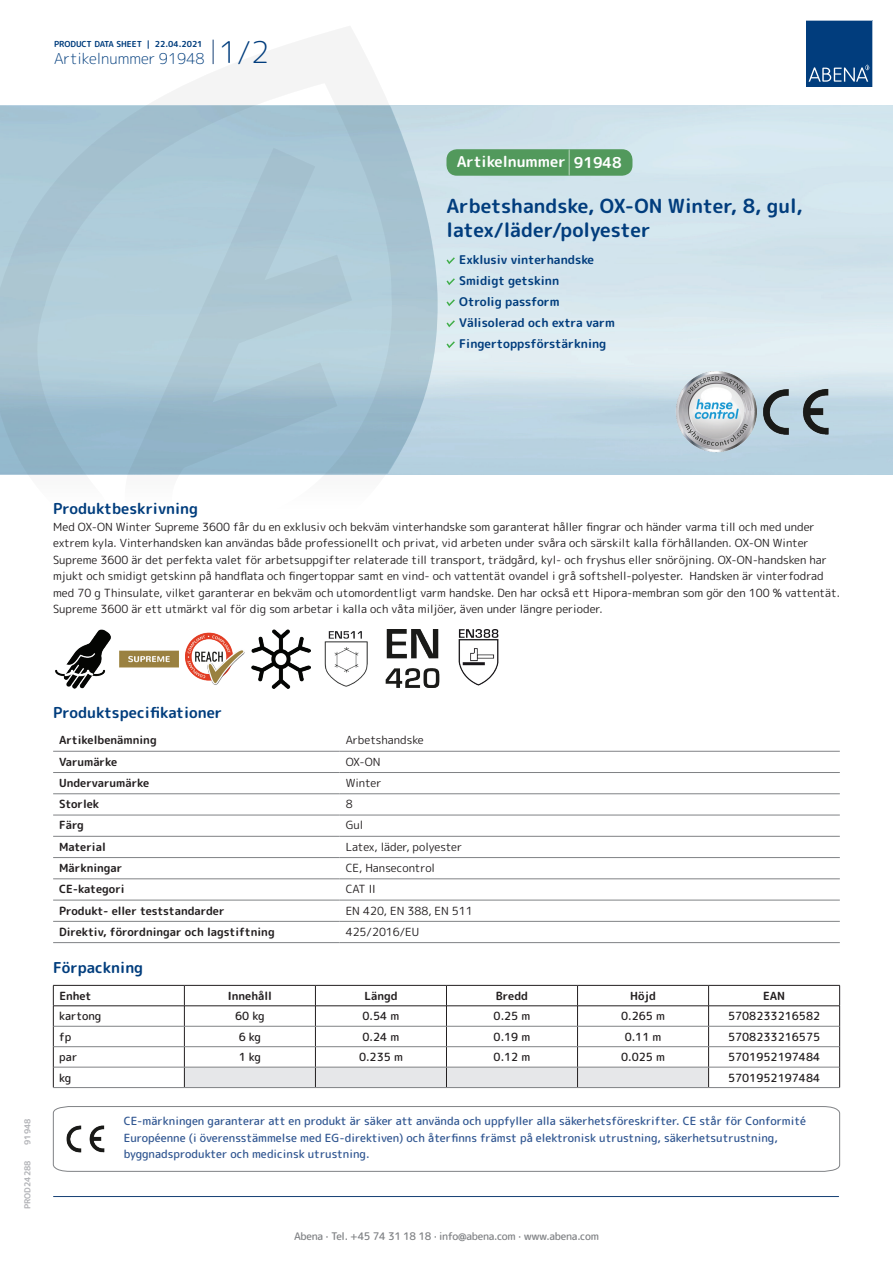
<style>
.page{position:relative;width:893px;height:1263px;background:#fff}
.page>*{position:absolute;margin:0;border:0;box-sizing:border-box;transform-origin:0 0}
.t1{font:700 19.5px/24px "Rounded Mplus 1 c";color:#013d7d}
.t2{font:700 15px "Rounded Mplus 1 c";color:#013d7d}
.t3{font:300 15px "Rounded Mplus 1 c";color:#013d7d}
.t4{font:700 15px "Rounded Mplus 1 c";color:#fff}
.t5{font:700 12px/21px "Rounded Mplus 1 c";color:#013d7d}
.t6{font:11.25px/16.5px "Rounded Mplus 1 c";color:#231f20}
.t7{font:500 11.25px/16.5px "Rounded Mplus 1 c";color:#305691}
.t8{font:700 11.25px "Rounded Mplus 1 c";color:#231f20}
.t9{font:500 11.25px "Rounded Mplus 1 c";color:#231f20}
.t10{font:500 10.5px "Rounded Mplus 1 c";letter-spacing:-.03em;color:#808285}
.t11{font:700 8.25px "Rounded Mplus 1 c";color:#013d7d}
.t12{font:700 8.25px "Rounded Mplus 1 c";color:#b2b3b7}
.s1{font-size:30px}
.s2{font-size:25.5px}
</style>
<div class="page">
<svg style="left:0;top:26px;width:439px;height:449px"></svg>
<svg style="left:0;top:106px;width:438px;height:368px;background:#a8c6d4"></svg>
<svg style="left:213px;top:40px;width:1px;height:24px"></svg>
<svg style="left:806px;top:20px;width:67px;height:67px;background:#144b86"></svg>
<img style="left:55px;top:629px;width:56px;height:59px">
<img style="left:119px;top:650px;width:59px;height:18px">
<img style="left:185px;top:632px;width:59px;height:53px">
<img style="left:251px;top:629px;width:59px;height:59px">
<img style="left:324px;top:631px;width:44px;height:56px">
<img style="left:385px;top:629px;width:55px;height:59px">
<img style="left:458px;top:630px;width:41px;height:56px">
<hr style="left:53px;top:751px;width:287px;height:1px;background:#808285">
<hr style="left:340px;top:751px;width:500px;height:1px;background:#808285">
<hr style="left:53px;top:772px;width:287px;height:1px;background:#808285">
<hr style="left:340px;top:772px;width:500px;height:1px;background:#808285">
<hr style="left:53px;top:793px;width:287px;height:1px;background:#808285">
<hr style="left:340px;top:793px;width:500px;height:1px;background:#808285">
<hr style="left:53px;top:815px;width:287px;height:1px;background:#808285">
<hr style="left:340px;top:815px;width:500px;height:1px;background:#808285">
<hr style="left:53px;top:836px;width:287px;height:1px;background:#808285">
<hr style="left:340px;top:836px;width:500px;height:1px;background:#808285">
<hr style="left:53px;top:857px;width:287px;height:1px;background:#808285">
<hr style="left:340px;top:857px;width:500px;height:1px;background:#808285">
<hr style="left:53px;top:878px;width:287px;height:1px;background:#808285">
<hr style="left:340px;top:878px;width:500px;height:1px;background:#808285">
<hr style="left:53px;top:900px;width:287px;height:1px;background:#808285">
<hr style="left:340px;top:900px;width:500px;height:1px;background:#808285">
<hr style="left:53px;top:921px;width:287px;height:1px;background:#808285">
<hr style="left:340px;top:921px;width:500px;height:1px;background:#808285">
<hr style="left:53px;top:942px;width:287px;height:1px;background:#808285">
<hr style="left:340px;top:942px;width:500px;height:1px;background:#808285">
<hr style="left:53px;top:985px;width:131px;height:1px;background:#231f20">
<hr style="left:709px;top:985px;width:131px;height:1px;background:#231f20">
<hr style="left:53px;top:1005px;width:131px;height:1px;background:#231f20">
<hr style="left:709px;top:1005px;width:131px;height:1px;background:#231f20">
<svg style="left:53px;top:985px;width:1px;height:102px"></svg>
<svg style="left:184px;top:985px;width:525px;height:102px"></svg>
<svg style="left:839px;top:985px;width:1px;height:102px"></svg>
<hr style="left:54px;top:1026px;width:130px;height:1px;background:#808285">
<hr style="left:184px;top:1026px;width:131px;height:1px;background:#808285">
<hr style="left:315px;top:1026px;width:131px;height:1px;background:#808285">
<hr style="left:446px;top:1026px;width:131px;height:1px;background:#808285">
<hr style="left:577px;top:1026px;width:132px;height:1px;background:#808285">
<hr style="left:709px;top:1026px;width:130px;height:1px;background:#808285">
<hr style="left:54px;top:1046px;width:130px;height:1px;background:#808285">
<hr style="left:184px;top:1046px;width:131px;height:1px;background:#808285">
<hr style="left:315px;top:1046px;width:131px;height:1px;background:#808285">
<hr style="left:446px;top:1046px;width:131px;height:1px;background:#808285">
<hr style="left:577px;top:1046px;width:132px;height:1px;background:#808285">
<hr style="left:709px;top:1046px;width:130px;height:1px;background:#808285">
<hr style="left:54px;top:1067px;width:130px;height:1px;background:#808285">
<hr style="left:184px;top:1067px;width:131px;height:1px;background:#808285">
<hr style="left:315px;top:1067px;width:131px;height:1px;background:#808285">
<hr style="left:446px;top:1067px;width:131px;height:1px;background:#808285">
<hr style="left:577px;top:1067px;width:132px;height:1px;background:#808285">
<hr style="left:709px;top:1067px;width:130px;height:1px;background:#808285">
<hr style="left:53px;top:1087px;width:131px;height:1px;background:#808285">
<hr style="left:184px;top:1087px;width:131px;height:1px;background:#808285">
<hr style="left:315px;top:1087px;width:131px;height:1px;background:#808285">
<hr style="left:446px;top:1087px;width:131px;height:1px;background:#808285">
<hr style="left:577px;top:1087px;width:132px;height:1px;background:#808285">
<hr style="left:709px;top:1087px;width:131px;height:1px;background:#808285">
<svg style="left:53px;top:1106px;width:787px;height:66px"></svg>
<hr style="left:54px;top:1196px;width:785px;height:1px;background:#153f74">
<img style="left:676px;top:371px;width:82px;height:81px">
<img style="left:757px;top:373px;width:82px;height:77px">
<svg style="left:446px;top:257px;width:9px;height:7px"></svg>
<svg style="left:446px;top:278px;width:9px;height:7px"></svg>
<svg style="left:446px;top:299px;width:9px;height:7px"></svg>
<svg style="left:446px;top:320px;width:9px;height:7px"></svg>
<svg style="left:446px;top:341px;width:9px;height:7px"></svg>
<div style="left:446px;top:149px;width:186px;height:27px;background:#52995c;border-radius:10px"></div>
<p class="t11" style="left:54px;top:38px;width:150px">PRODUCT DATA SHEET | 22.04.2021</p>
<h2 class="t3" style="left:54px;top:48px;width:217px">Artikelnummer 91948 <span class="s1">1/2</span></h2>
<h2 class="t4" style="left:457px;top:151px;width:167px">Artikelnummer <span class="s2">|</span> 91948</h2>
<h1 class="t1" style="left:446px;top:194px;width:358px">Arbetshandske, OX-ON Winter, 8, gul, latex/läder/polyester</h1>
<p class="t5" style="left:459px;top:249px;width:157px">Exklusiv vinterhandske<br>Smidigt getskinn<br>Otrolig passform<br>Välisolerad och extra varm<br>Fingertoppsförstärkning</p>
<h2 class="t2" style="left:53px;top:498px;width:146px">Produktbeskrivning</h2>
<p class="t6" style="left:53px;top:518px;width:788px">Med OX-ON Winter Supreme 3600 får du en exklusiv och bekväm vinterhandske som garanterat håller fingrar och händer varma till och med under extrem kyla. Vinterhandsken kan användas både professionellt och privat, vid arbeten under svåra och särskilt kalla förhållanden. OX-ON Winter Supreme 3600 är det perfekta valet för arbetsuppgifter relaterade till transport, trädgård, kyl- och fryshus eller snöröjning. OX-ON-handsken har mjukt och smidigt getskinn på handflata och fingertoppar samt en vind- och vattentät ovandel i grå softshell-polyester. Handsken är vinterfodrad med 70 g Thinsulate, vilket garanterar en bekväm och utomordentligt varm handske. Den har också ett Hipora-membran som gör den 100 % vattentät.<br>Supreme 3600 är ett utmärkt val för dig som arbetar i kalla och våta miljöer, även under längre perioder.</p>
<p class="t12" style="left:22px;top:1145px;width:28px;rotate:-90deg">91948</p>
<p class="t12" style="left:22px;top:1209px;width:50px;rotate:-90deg">PROD24288</p>
<h2 class="t2" style="left:53px;top:701px;width:171px">Produktspecifikationer</h2>
<p class="t8" style="left:59px;top:732px;width:99px">Artikelbenämning</p>
<p class="t6" style="left:346px;top:732px;width:79px">Arbetshandske</p>
<p class="t8" style="left:59px;top:754px;width:59px">Varumärke</p>
<p class="t6" style="left:346px;top:753px;width:36px">OX-ON</p>
<p class="t8" style="left:59px;top:775px;width:92px">Undervarumärke</p>
<p class="t6" style="left:346px;top:774px;width:37px">Winter</p>
<p class="t8" style="left:59px;top:796px;width:42px">Storlek</p>
<p class="t6" style="left:346px;top:796px;width:8px">8</p>
<p class="t8" style="left:59px;top:817px;width:26px">Färg</p>
<p class="t6" style="left:346px;top:817px;width:19px">Gul</p>
<p class="t8" style="left:59px;top:839px;width:48px">Material</p>
<p class="t6" style="left:346px;top:838px;width:118px">Latex, läder, polyester</p>
<p class="t8" style="left:59px;top:860px;width:65px">Märkningar</p>
<p class="t6" style="left:346px;top:860px;width:91px">CE, Hansecontrol</p>
<p class="t8" style="left:59px;top:881px;width:67px">CE-kategori</p>
<p class="t6" style="left:346px;top:881px;width:32px">CAT II</p>
<p class="t8" style="left:59px;top:902px;width:167px">Produkt- eller teststandarder</p>
<p class="t6" style="left:346px;top:902px;width:129px">EN 420, EN 388, EN 511</p>
<p class="t8" style="left:59px;top:924px;width:217px">Direktiv, förordningar och lagstiftning</p>
<p class="t6" style="left:346px;top:923px;width:75px">425/2016/EU</p>
<h2 class="t2" style="left:53px;top:957px;width:92px">Förpackning</h2>
<p class="t8" style="left:59px;top:988px;width:34px">Enhet</p>
<p class="t8" style="left:228px;top:988px;width:45px">Innehåll</p>
<p class="t8" style="left:364px;top:988px;width:35px">Längd</p>
<p class="t8" style="left:496px;top:988px;width:34px">Bredd</p>
<p class="t8" style="left:630px;top:988px;width:27px">Höjd</p>
<p class="t8" style="left:763px;top:988px;width:24px">EAN</p>
<p class="t9" style="left:59px;top:1008px;width:44px">kartong</p>
<p class="t9" style="left:235px;top:1008px;width:31px">60 kg</p>
<p class="t9" style="left:363px;top:1008px;width:38px">0.54 m</p>
<p class="t9" style="left:494px;top:1008px;width:38px">0.25 m</p>
<p class="t9" style="left:621px;top:1008px;width:45px">0.265 m</p>
<p class="t9" style="left:728px;top:1008px;width:94px">5708233216582</p>
<p class="t9" style="left:59px;top:1028px;width:13px">fp</p>
<p class="t9" style="left:239px;top:1028px;width:24px">6 kg</p>
<p class="t9" style="left:363px;top:1028px;width:38px">0.24 m</p>
<p class="t9" style="left:494px;top:1028px;width:38px">0.19 m</p>
<p class="t9" style="left:625px;top:1028px;width:38px">0.11 m</p>
<p class="t9" style="left:728px;top:1028px;width:94px">5708233216575</p>
<p class="t9" style="left:59px;top:1049px;width:19px">par</p>
<p class="t9" style="left:239px;top:1049px;width:24px">1 kg</p>
<p class="t9" style="left:359px;top:1049px;width:45px">0.235 m</p>
<p class="t9" style="left:494px;top:1049px;width:38px">0.12 m</p>
<p class="t9" style="left:621px;top:1049px;width:45px">0.025 m</p>
<p class="t9" style="left:728px;top:1049px;width:94px">5701952197484</p>
<p class="t9" style="left:59px;top:1069px;width:14px">kg</p>
<p class="t9" style="left:728px;top:1069px;width:94px">5701952197484</p>
<p class="t7" style="left:124px;top:1113px;width:684px">CE-märkningen garanterar att en produkt är säker att använda och uppfyller alla säkerhetsföreskrifter. CE står för Conformité<br>Européenne (i överensstämmelse med EG-direktiven) och återfinns främst på elektronisk utrustning, säkerhetsutrustning, byggnadsprodukter och medicinsk utrustning.</p>
<p class="t10" style="left:294px;top:1229px;width:306px">Abena · Tel. +45 74 31 18 18 · info@abena.com · www.abena.com</p>
</div>
